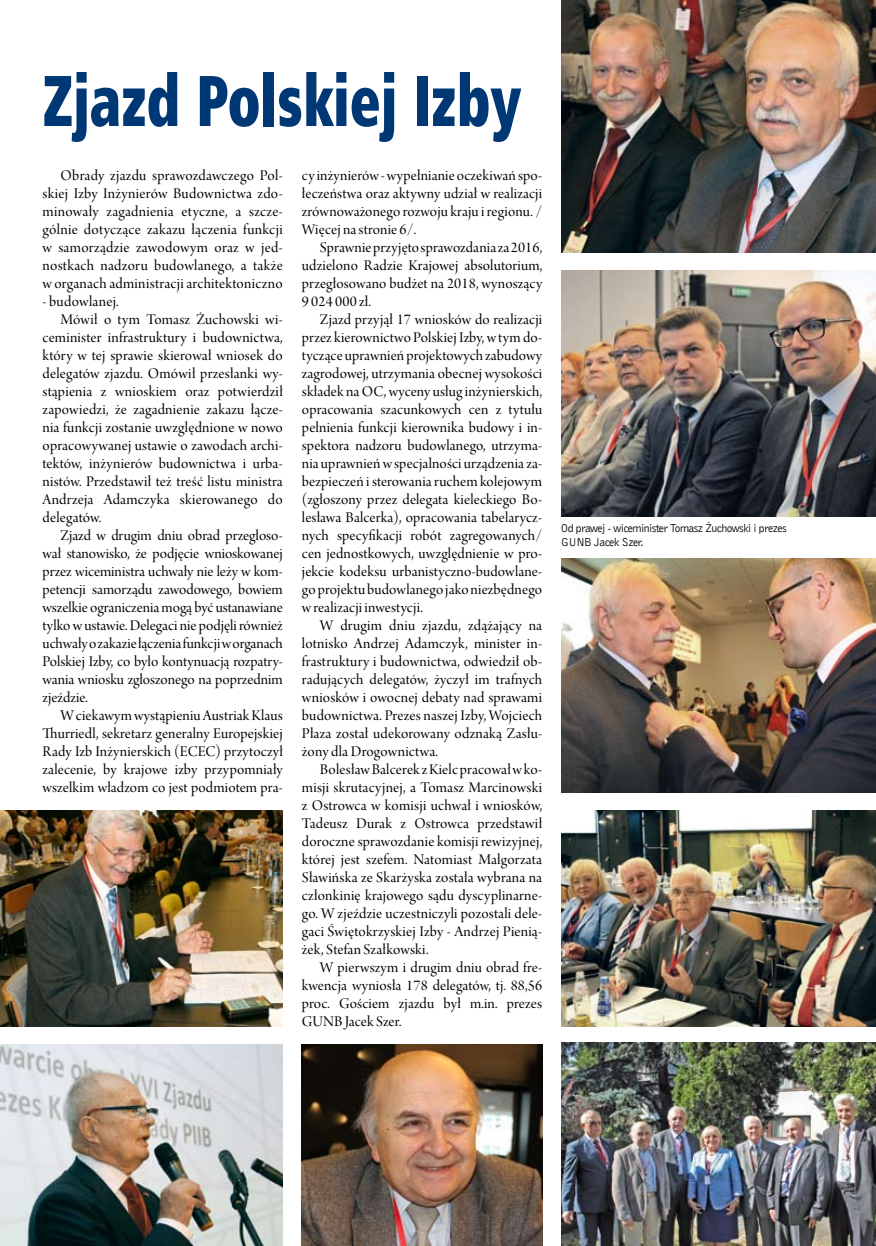
<style>
.page{position:relative;width:876px;height:1246px;background:#fff}
.page>*{position:absolute;margin:0;border:0;box-sizing:border-box;transform-origin:0 0}
.t1{font:72px "Humnst 777 X Blk Cn EU";color:#003876;scale:.8 1}
.t2{font:15.75px/18px "Arno Pro Display";letter-spacing:.01em;color:#000;text-align:justify}
.t3{font:11.7px/13.5px "Bell Gothic EU";letter-spacing:-.05em;color:#000}
</style>
<div class="page">
<img style="left:561px;top:0;width:315px;height:252px">
<img style="left:561px;top:270px;width:315px;height:247px">
<img style="left:561px;top:558px;width:315px;height:234px">
<img style="left:561px;top:1043px;width:315px;height:203px">
<img style="left:561px;top:810px;width:315px;height:216px">
<img style="left:302px;top:1044px;width:240px;height:202px">
<img style="left:0;top:1044px;width:283px;height:202px">
<img style="left:0;top:811px;width:283px;height:215px">
<h1 class="t1" style="left:43px;top:55px;width:600px">Zjazd Polskiej Izby</h1>
<p class="t2" style="left:302px;top:167px;width:242px">cy inżynierów - wypełnianie oczekiwań spo&shy;łeczeństwa oraz aktywny udział w realizacji zrównoważonego rozwoju kraju i regionu. / Więcej na stronie 6/.</p>
<p class="t2" style="left:302px;top:239px;width:242px;text-indent:18px">Sprawnie przyjęto sprawozdania za 2016, udzielono Radzie Krajowej absolutorium, przegłosowano budżet na 2018, wynoszący 9 024 000 zł.</p>
<p class="t2" style="left:302px;top:311px;width:242px;text-indent:18px">Zjazd przyjął 17 wniosków do realizacji przez kierownictwo Polskiej Izby, wtym do&shy;tyczące uprawnień projektowych zabudowy zagrodowej, utrzymania obecnej wysokości składek na OC, wyceny usług inżynierskich, opracowania szacunkowych cen z tytułu pełnienia funkcji kierownika budowy i in&shy;spektora nadzoru budowlanego, utrzyma&shy;nia uprawnień wspecjalności urządzenia za&shy;bezpieczeń isterowania ruchem kolejowym (zgłoszony przez delegata kieleckiego Bo&shy;lesława Balcerka), opracowania tabelarycz&shy;nych specyfikacji robót zagregowanych/ cen jednostkowych, uwzględnienie w pro&shy;jekcie kodeksu urbanistyczno-budowlane&shy;go projektu budowlanego jako niezbędnego wrealizacji inwestycji.</p>
<p class="t2" style="left:302px;top:617px;width:242px;text-indent:18px">W drugim dniu zjazdu, zdążający na lotnisko Andrzej Adamczyk, minister in&shy;frastruktury i budownictwa, odwiedził ob&shy;radujących delegatów, życzył im trafnych wniosków i owocnej debaty nad sprawami budownictwa. Prezes naszej Izby, Wojciech Płaza został udekorowany odznaką Zasłu&shy;żony dla Drogownictwa.</p>
<p class="t2" style="left:302px;top:761px;width:242px;text-indent:18px">Bolesław Balcerek zKielc pracował wko&shy;misji skrutacyjnej, a Tomasz Marcinowski z Ostrowca w komisji uchwał i wniosków, Tadeusz Durak z Ostrowca przedstawił doroczne sprawozdanie komisji rewizyjnej, której jest szefem. Natomiast Małgorzata Sławińska ze Skarżyska została wybrana na członkinię krajowego sądu dyscyplinarne&shy;go. W zjeździe uczestniczyli pozostali dele&shy;gaci Świętokrzyskiej Izby - Andrzej Pienią&shy;żek, Stefan Szałkowski.</p>
<p class="t2" style="left:302px;top:959px;width:242px;text-indent:18px">W pierwszym i drugim dniu obrad fre&shy;kwencja wyniosła 178 delegatów, tj. 88,56 proc. Gościem zjazdu był m.in. prezes GUNB Jacek Szer.</p>
<p class="t2" style="left:43px;top:167px;width:242px;text-indent:18px">Obrady zjazdu sprawozdawczego Pol&shy;skiej Izby Inżynierów Budownictwa zdo&shy;minowały zagadnienia etyczne, a szcze&shy;gólnie dotyczące zakazu łączenia funkcji w samorządzie zawodowym oraz w jed&shy;nostkach nadzoru budowlanego, a także w organach administracji architektoniczno</p>
<p class="t2" style="left:43px;top:293px;width:78px">- budowlanej.</p>
<p class="t2" style="left:61px;top:311px;width:224px">Mówił o tym Tomasz Żuchowski wi-</p>
<p class="t2" style="left:43px;top:329px;width:242px">ceminister infrastruktury i budownictwa,</p>
<p class="t2" style="left:43px;top:347px;width:242px">który w tej sprawie skierował wniosek do</p>
<p class="t2" style="left:43px;top:365px;width:242px">delegatów zjazdu. Omówił przesłanki wy-</p>
<p class="t2" style="left:43px;top:383px;width:242px">stąpienia z wnioskiem oraz potwierdził</p>
<p class="t2" style="left:43px;top:401px;width:242px">zapowiedzi, że zagadnienie zakazu łącze-</p>
<p class="t2" style="left:43px;top:419px;width:242px">nia funkcji zostanie uwzględnione w nowo</p>
<p class="t2" style="left:43px;top:437px;width:242px">opracowywanej ustawie o zawodach archi-</p>
<p class="t2" style="left:43px;top:455px;width:242px">tektów, inżynierów budownictwa i urba-</p>
<p class="t2" style="left:43px;top:473px;width:242px">nistów. Przedstawił też treść listu ministra</p>
<p class="t2" style="left:43px;top:491px;width:242px">Andrzeja Adamczyka skierowanego do</p>
<p class="t2" style="left:43px;top:509px;width:60px">delegatów.</p>
<p class="t2" style="left:61px;top:527px;width:224px">Zjazd w drugim dniu obrad przegłoso-</p>
<p class="t2" style="left:43px;top:545px;width:242px">wał stanowisko, że podjęcie wnioskowanej</p>
<p class="t2" style="left:43px;top:563px;width:242px">przez wiceministra uchwały nie leży w kom-</p>
<p class="t2" style="left:43px;top:581px;width:242px">petencji samorządu zawodowego, bowiem</p>
<p class="t2" style="left:43px;top:599px;width:242px">wszelkie ograniczenia mogą być ustanawiane</p>
<p class="t2" style="left:43px;top:617px;width:242px">tylko wustawie. Delegaci nie podjęli również</p>
<p class="t2" style="left:43px;top:635px;width:242px">uchwały ozakazie łączenia funkcji worganach</p>
<p class="t2" style="left:43px;top:653px;width:242px">Polskiej Izby, co było kontynuacją rozpatry-</p>
<p class="t2" style="left:43px;top:671px;width:242px">wania wniosku zgłoszonego na poprzednim</p>
<p class="t2" style="left:43px;top:689px;width:47px">zjeździe.</p>
<p class="t2" style="left:61px;top:707px;width:224px">Wciekawym wystąpieniu Austriak Klaus</p>
<p class="t2" style="left:43px;top:725px;width:242px">Thurriedl, sekretarz generalny Europejskiej</p>
<p class="t2" style="left:43px;top:743px;width:242px">Rady Izb Inżynierskich (ECEC) przytoczył</p>
<p class="t2" style="left:43px;top:761px;width:242px">zalecenie, by krajowe izby przypomniały</p>
<p class="t2" style="left:43px;top:779px;width:242px">wszelkim władzom co jest podmiotem pra-</p>
<p class="t3" style="left:561px;top:521px;width:227px">Od prawej - wiceminister Tomasz Żuchowski i prezes<br>GUNB Jacek Szer.</p>
</div>
